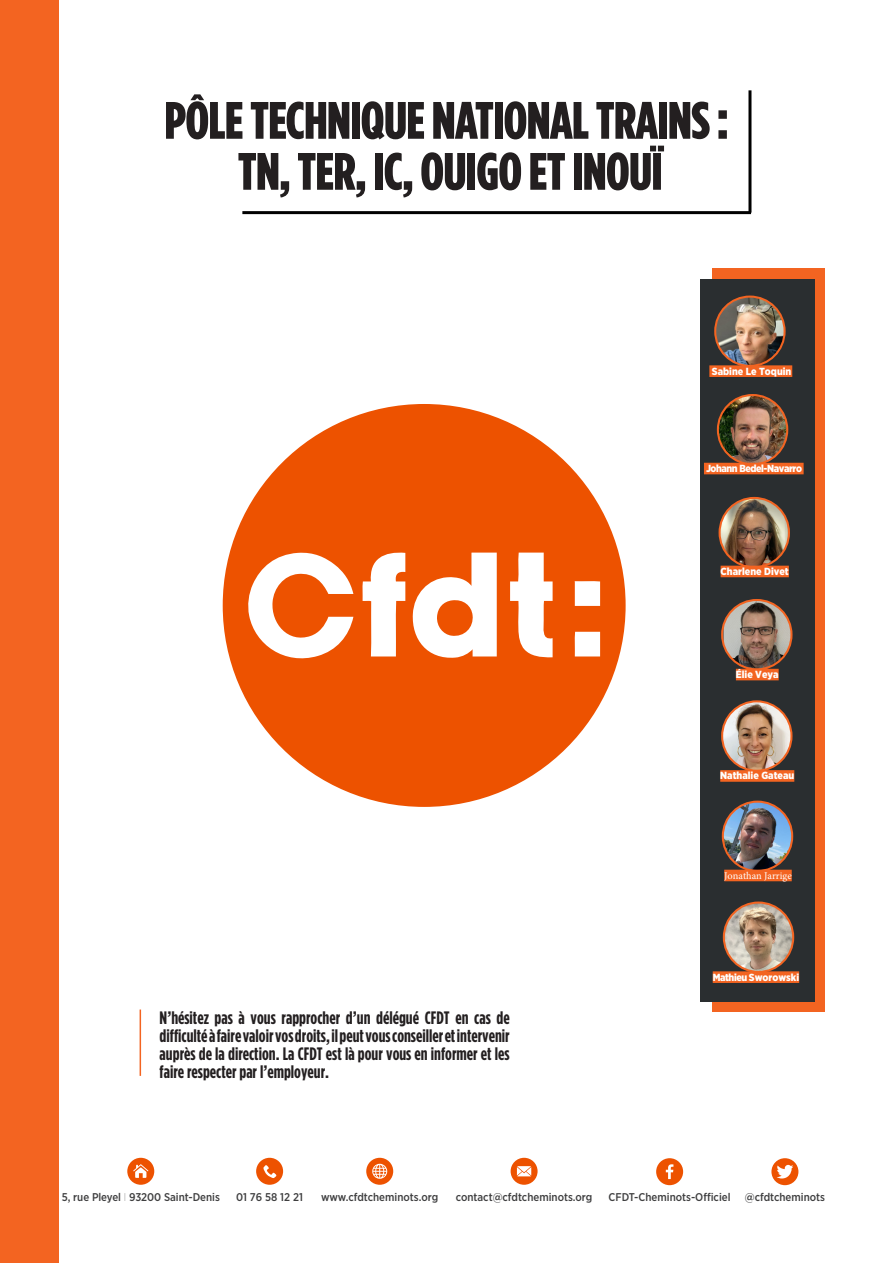
<style>
.page{position:relative;width:893px;height:1263px;background:#fff}
.page>*{position:absolute;margin:0;border:0;box-sizing:border-box;transform-origin:0 0}
.Titre_Guide_Manutent{font:900 52.5px "Gotham Condensed";letter-spacing:-.01em;color:#231f20}
.Evidence{font:700 18px/18px "Gotham Condensed";color:#231f20;text-align:justify}
.t1{font:500 11.25px "Gotham Narrow";color:#3e3e3f}
.TEXTE_ARTICLE_SECOND{font:900 10.35px "Gotham Narrow";color:#fff}
.TEXTE_ARTICLE_SECOND-2{font:900 10.35px "Gotham Narrow";letter-spacing:-.04em;color:#fff}
.TEXTE_ARTICLE_SECOND-3{font:10.35px "Minion Pro";color:#fff}
.s1{font-weight:100}
</style>
<div class="page">
<div style="left:1px;top:0;width:58px;height:1263px;background:#f36421"></div>
<hr style="left:140px;top:1009px;width:1px;height:67px;background:#f36421">
<div style="left:223px;top:404px;width:403px;height:403px;background:#ed5200;border-radius:50%"></div>
<svg style="left:362px;top:552px;width:43px;height:104px"></svg>
<svg style="left:412px;top:553px;width:85px;height:105px"></svg>
<svg style="left:510px;top:553px;width:43px;height:105px"></svg>
<svg style="left:248px;top:552px;width:105px;height:107px"></svg>
<svg style="left:574px;top:581px;width:26px;height:25px"></svg>
<svg style="left:574px;top:632px;width:26px;height:24px"></svg>
<div style="left:127px;top:1158px;width:27px;height:27px;background:#ed5200;border-radius:50%"></div>
<svg style="left:133px;top:1164px;width:15px;height:14px"></svg>
<div style="left:256px;top:1158px;width:27px;height:27px;background:#ed5200;border-radius:50%"></div>
<svg style="left:263px;top:1165px;width:13px;height:13px"></svg>
<div style="left:366px;top:1158px;width:27px;height:27px;background:#ed5200;border-radius:50%"></div>
<svg style="left:372px;top:1164px;width:15px;height:15px"></svg>
<div style="left:511px;top:1158px;width:27px;height:27px;background:#ed5200;border-radius:50%"></div>
<svg style="left:517px;top:1166px;width:14px;height:10px"></svg>
<div style="left:656px;top:1158px;width:27px;height:27px;background:#ed5200;border-radius:50%"></div>
<svg style="left:666px;top:1164px;width:7px;height:15px"></svg>
<div style="left:771px;top:1158px;width:27px;height:27px;background:#ed5200;border-radius:50%"></div>
<svg style="left:777px;top:1165px;width:16px;height:13px"></svg>
<hr style="left:242px;top:211px;width:509px;height:3px;background:#000">
<hr style="left:748px;top:90px;width:3px;height:123px;background:#000">
<div style="left:712px;top:269px;width:113px;height:743px;background:#f36421"></div>
<div style="left:701px;top:279px;width:114px;height:722px;background:#2a2e30"></div>
<img style="left:722px;top:701px;width:69px;height:70px;border-radius:35px">
<div style="left:721px;top:700px;width:71px;height:72px;border:2px solid #f36421;border-radius:50%"></div>
<div style="left:720px;top:770px;width:74px;height:12px;background:#f36421"></div>
<img style="left:724px;top:902px;width:69px;height:70px;border-radius:35px">
<div style="left:723px;top:901px;width:71px;height:72px;border:2px solid #f36421;border-radius:50%"></div>
<div style="left:713px;top:971px;width:86px;height:12px;background:#f36421"></div>
<img style="left:724px;top:600px;width:67px;height:69px">
<div style="left:721px;top:599px;width:71px;height:71px;border:2px solid #f36421;border-radius:50%"></div>
<div style="left:736px;top:669px;width:43px;height:11px;background:#f36421"></div>
<img style="left:720px;top:498px;width:68px;height:69px">
<div style="left:719px;top:497px;width:71px;height:71px;border:2px solid #f36421;border-radius:50%"></div>
<div style="left:721px;top:566px;width:68px;height:11px;background:#f36421"></div>
<img style="left:718px;top:395px;width:69px;height:69px;border-radius:35px">
<div style="left:717px;top:394px;width:71px;height:71px;border:2px solid #f36421;border-radius:50%"></div>
<div style="left:704px;top:463px;width:100px;height:11px;background:#f36421"></div>
<img style="left:715px;top:297px;width:70px;height:69px;border-radius:35px">
<div style="left:714px;top:296px;width:72px;height:71px;border:2px solid #f36421;border-radius:50%"></div>
<div style="left:709px;top:365px;width:83px;height:12px;background:#f36421"></div>
<img style="left:723px;top:802px;width:69px;height:69px;border-radius:35px">
<div style="left:722px;top:801px;width:71px;height:71px;border:2px solid #f36421;border-radius:50%"></div>
<div style="left:724px;top:870px;width:68px;height:11px;background:#f36421"></div>
<p class="Titre_Guide_Manutent" style="left:165px;top:89px;width:565px">PÔLE TECHNIQUE NATIONAL TRAINS :</p>
<p class="Titre_Guide_Manutent" style="left:238px;top:140px;width:426px">TN, TER, IC, OUIGO ET INOUÏ</p>
<p class="TEXTE_ARTICLE_SECOND" style="left:712px;top:364px;width:81px">Sabine Le Toquin</p>
<p class="TEXTE_ARTICLE_SECOND-2" style="left:706px;top:461px;width:97px">Johann Bedel-Navarro</p>
<p class="TEXTE_ARTICLE_SECOND" style="left:721px;top:564px;width:70px">Charlene Divet</p>
<p class="TEXTE_ARTICLE_SECOND" style="left:736px;top:667px;width:44px">Élie Veya</p>
<p class="TEXTE_ARTICLE_SECOND" style="left:720px;top:769px;width:76px">Nathalie Gateau</p>
<p class="TEXTE_ARTICLE_SECOND-3" style="left:724px;top:869px;width:69px">Jonathan Jarrige</p>
<p class="Evidence" style="left:160px;top:1008px;width:352px">N’hésitez pas à vous rapprocher d’un délégué CFDT en cas de difficulté à faire valoir vos droits, il peut vous conseiller et intervenir auprès de la direction. La CFDT est là pour vous en informer et les faire respecter par l’employeur.</p>
<p class="TEXTE_ARTICLE_SECOND" style="left:713px;top:970px;width:88px">Mathieu Sworowski</p>
<p class="t1" style="left:62px;top:1190px;width:160px">5, rue Pleyel <span class="s1">I</span> 93200 Saint-Denis</p>
<p class="t1" style="left:236px;top:1190px;width:68px">01 76 58 12 21</p>
<p class="t1" style="left:321px;top:1190px;width:118px">www.cfdtcheminots.org</p>
<p class="t1" style="left:456px;top:1190px;width:138px">contact@cfdtcheminots.org</p>
<p class="t1" style="left:609px;top:1190px;width:123px">CFDT-Cheminots-Officiel</p>
<p class="t1" style="left:745px;top:1190px;width:82px">@cfdtcheminots</p>
</div>
